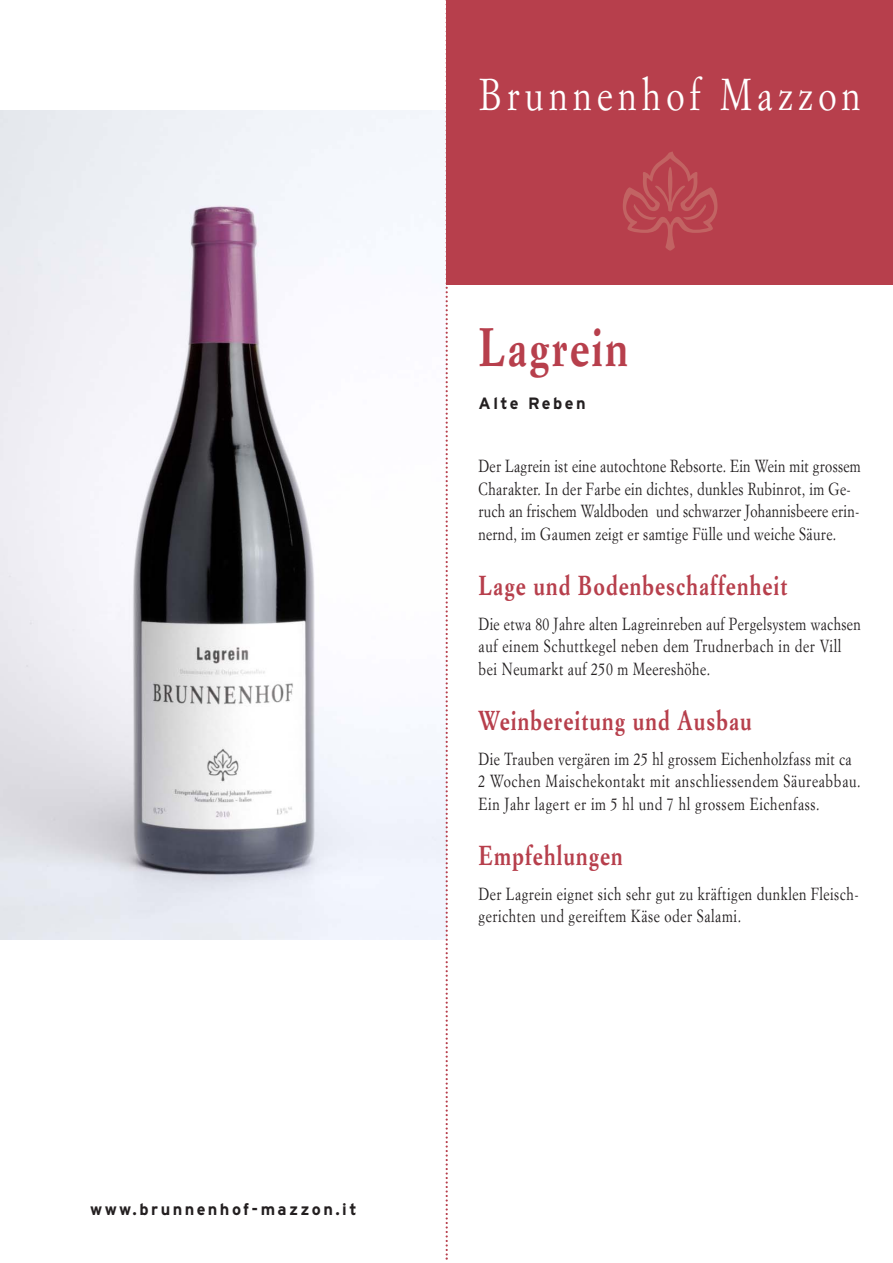
<style>
.page{position:relative;width:893px;height:1263px;background:#fff}
.page>*{position:absolute;margin:0;border:0;box-sizing:border-box;transform-origin:0 0}
.t1{font:105.6px "L Decoration Pi One";color:#c26363}
.t2{font:700 53.1px "Simoncini Garamond";letter-spacing:.05em;color:#b73f4c;scale:.8 1}
.t3{font:43.8px "Simoncini Garamond";letter-spacing:.15em;color:#fff;scale:.8 1}
.t4{font:700 27px "Simoncini Garamond";letter-spacing:.05em;color:#b73f4c;scale:.8 1}
.t5{font:17.25px/22.5px "Simoncini Garamond";letter-spacing:.03em;color:#231f20;scale:.8 1}
.t6{font:700 16.35px "Interstate";letter-spacing:.15em;color:#231f20}
</style>
<div class="page">
<img style="left:0;top:111px;width:445px;height:829px">
<div style="left:446px;top:0;width:446px;height:285px;background:#b73f4c"></div>
<svg style="left:445px;top:0;width:3px;height:1260px"></svg>
<p class="t6" style="left:90px;top:1203px;width:268px">www.brunnenhof-mazzon.it</p>
<h3 class="t3" style="left:479px;top:77px;width:478px">Brunnenhof Mazzon</h3>
<h1 class="t1" style="left:618px;top:128px;width:105px">-</h1>
<h2 class="t2" style="left:478px;top:325px;width:188px">Lagrein</h2>
<p class="t6" style="left:478px;top:398px;width:109px">Alte Reben</p>
<p class="t5" style="left:478px;top:457px;width:479px">Der Lagrein ist eine autochtone Rebsorte. Ein Wein mit grossem Charakter. In der Farbe ein dichtes, dunkles Rubinrot, im Ge&shy;ruch an frischem Waldboden und schwarzer Johannisbeere erin&shy;nernd, im Gaumen zeigt er samtige Fülle und weiche Säure.</p>
<h3 class="t4" style="left:478px;top:575px;width:387px">Lage und Bodenbeschaffenheit</h3>
<p class="t5" style="left:478px;top:614px;width:479px">Die etwa 80 Jahre alten Lagreinreben auf Pergelsystem wachsen auf einem Schuttkegel neben dem Trudnerbach in der Vill bei Neumarkt auf 250 m Meereshöhe.</p>
<h3 class="t4" style="left:478px;top:710px;width:343px">Weinbereitung und Ausbau</h3>
<p class="t5" style="left:478px;top:749px;width:479px">Die Trauben vergären im 25 hl grossem Eichenholzfass mit ca<br>2 Wochen Maischekontakt mit anschliessendem Säure abbau.<br>Ein Jahr lagert er im 5 hl und 7 hl grossem Eichenfass.</p>
<h3 class="t4" style="left:478px;top:845px;width:182px">Empfehlungen</h3>
<p class="t5" style="left:478px;top:884px;width:476px">Der Lagrein eignet sich sehr gut zu kräftigen dunklen Fleisch - gerichten und gereiftem Käse oder Salami.</p>
</div>
